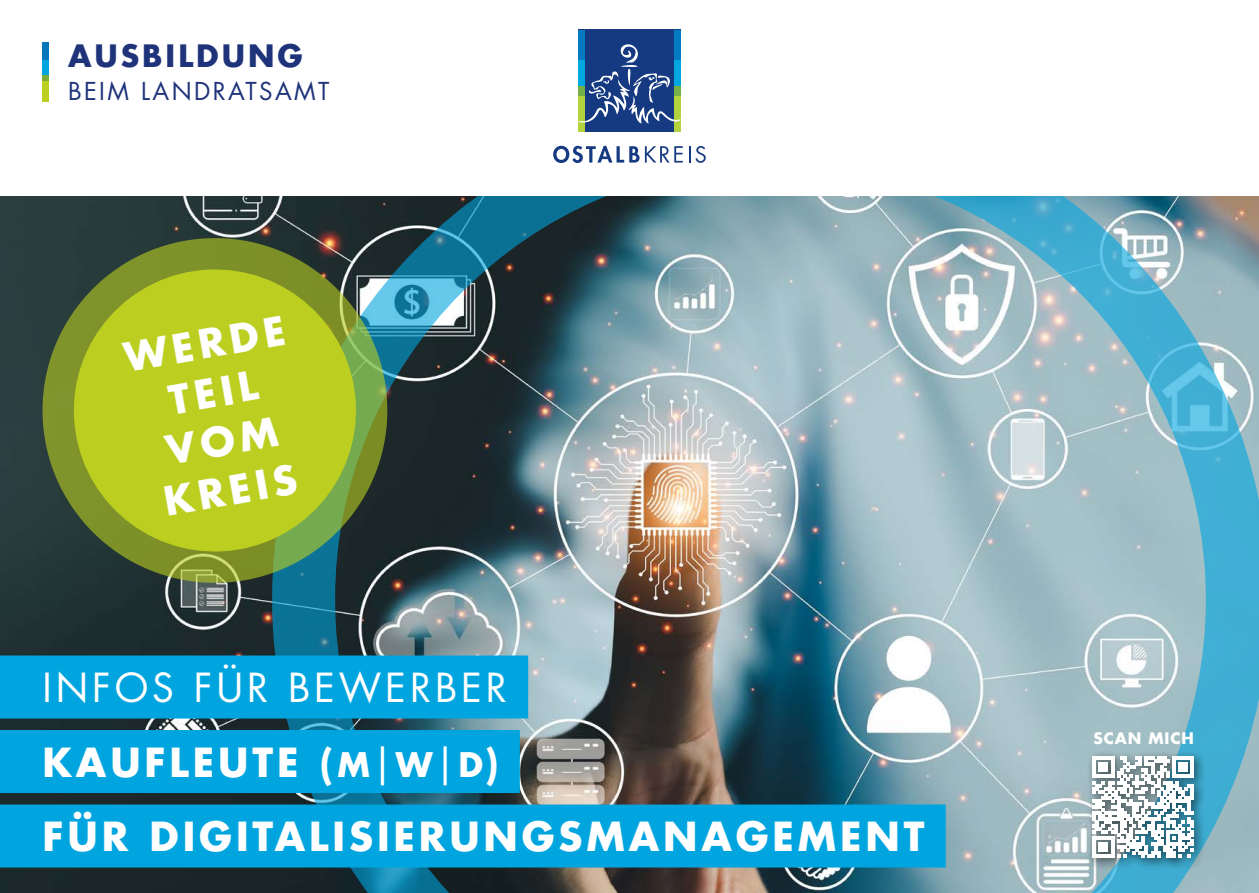
<style>
.page{position:relative;width:1259px;height:893px;background:#fff}
.page>*{position:absolute;margin:0;border:0;box-sizing:border-box;transform-origin:0 0}
.t1{font:700 39px/49.5px "Futura Std";letter-spacing:.1em;color:#fff}
.t2{font:700 30px "Futura Std";letter-spacing:.1em;color:#1e337a}
.t3{font:24px "Futura Std";letter-spacing:.1em;color:#1e337a}
.t4{font:700 15.6px "Futura Std";letter-spacing:.055em;color:#fff}
.s1{font-weight:400}
.s2{font-size:33px}
</style>
<div class="page">
<img style="left:0;top:196px;width:258px;height:697px">
<img style="left:258px;top:196px;width:1001px;height:697px">
<svg style="left:553px;top:146px;width:86px;height:17px"></svg>
<svg style="left:645px;top:146px;width:38px;height:17px"></svg>
<svg style="left:689px;top:146px;width:17px;height:17px"></svg>
<div style="left:578px;top:30px;width:102px;height:102px;background:#153a81"></div>
<div style="left:578px;top:30px;width:7px;height:30px;background:#037bc1"></div>
<div style="left:578px;top:96px;width:7px;height:36px;background:#b2d33e"></div>
<div style="left:674px;top:30px;width:6px;height:30px;background:#037bc1"></div>
<div style="left:674px;top:96px;width:6px;height:36px;background:#b2d33e"></div>
<svg style="left:578px;top:44px;width:102px;height:80px"></svg>
<div style="left:43px;top:43px;width:6px;height:17px;background:#0578bd"></div>
<svg style="left:43px;top:75px;width:6px;height:6px"></svg>
<div style="left:43px;top:60px;width:6px;height:15px;background:#00a5df"></div>
<div style="left:43px;top:81px;width:6px;height:21px;background:#bccf21"></div>
<div style="left:0;top:655px;width:528px;height:63px;background:#00a5df"></div>
<div style="left:0;top:730px;width:520px;height:63px;background:#00a5df"></div>
<div style="left:0;top:804px;width:945px;height:63px;background:#00a5df"></div>
<div style="left:1086px;top:750px;width:120px;height:120px;background:#000;opacity:.75"></div>
<svg style="left:1092px;top:756px;width:102px;height:102px"></svg>
<svg style="left:38px;top:233px;width:354px;height:355px"></svg>
<svg style="left:70px;top:266px;width:290px;height:289px;fill:#bccf21"></svg>
<p class="t2" style="left:68px;top:36px;width:236px">AUSBILDUNG</p>
<p class="t3" style="left:68px;top:76px;width:263px">BEIM LANDRATSAMT</p>
<p class="t1" style="left:120px;top:333px;width:164px;text-align:center;rotate:-10deg">WERDE<br>TEIL<br>VOM<br>KREIS</p>
<p class="t1" style="left:43px;top:650px;width:883px;line-height:74.4px"><span class="s1">INFOS FÜR BEWERBER<br></span>KAUFLEUTE (<span class="s2">M</span><span class="s1">|</span><span class="s2">W</span><span class="s1">|</span><span class="s2">D</span>)<br>FÜR DIGITALISIERUNGSMANAGEMENT</p>
<p class="t4" style="left:1093px;top:728px;width:102px">SCAN MICH</p>
</div>
